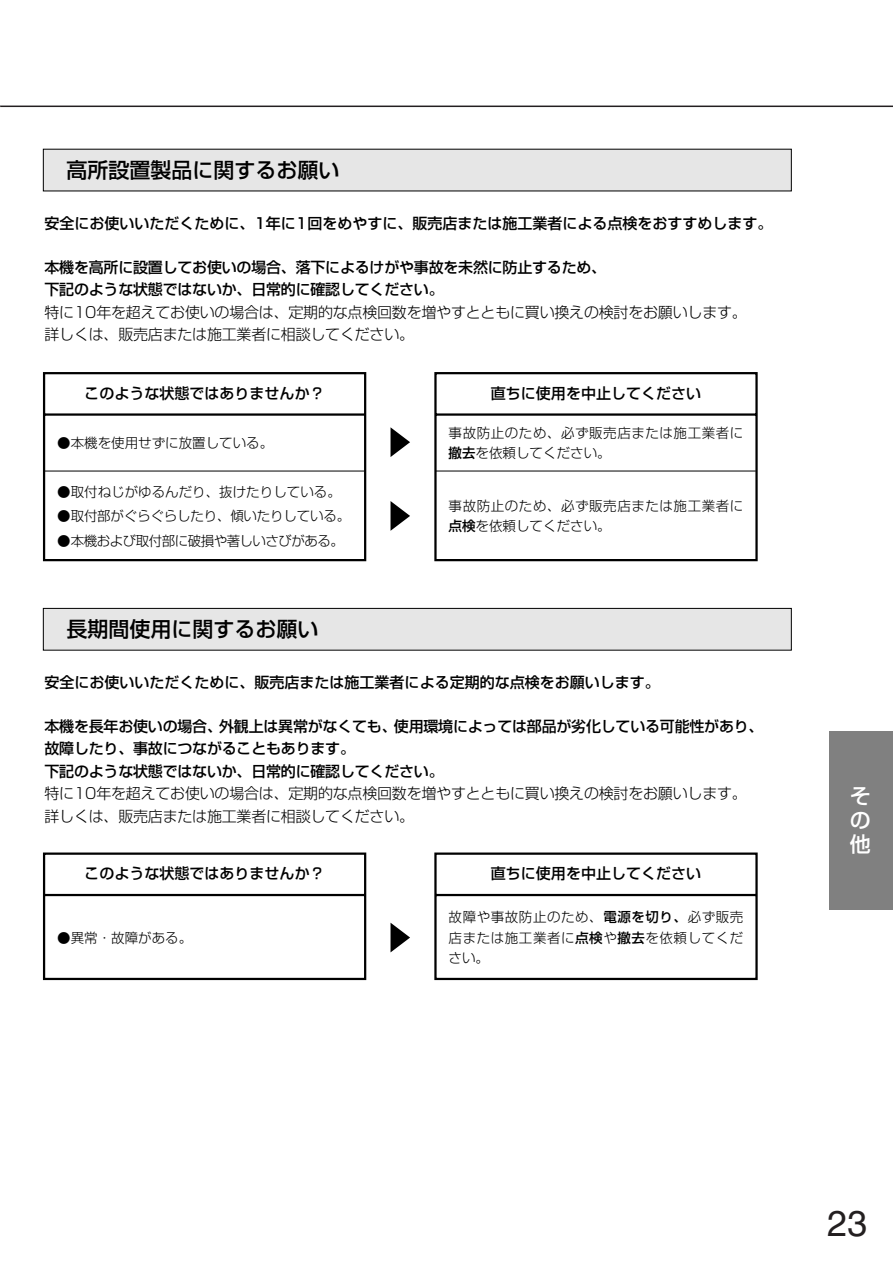
<style>
.page{position:relative;width:893px;height:1263px;background:#fff}
.page>*{position:absolute;margin:0;border:0;box-sizing:border-box;transform-origin:0 0}
.t1{font:36px "Helvetica";color:#231f20}
.t2{font:500 21px "Shin Go";color:#000}
.t3{font:500 21px/24px "Shin Go";color:#fff;text-align:justify}
.t4{font:500 15px/22.5px "Shin Go";letter-spacing:-.015em;color:#000}
.t5{font:300 15px/22.5px "Shin Go";letter-spacing:-.015em;color:#000}
.t6{font:300 13.5px/20.2px "Shin Go";color:#000;text-align:justify}
.t7{font:300 13.5px/20.2px "Shin Go";letter-spacing:.04em;color:#000}
.t8{font:300 13.5px "Shin Go";letter-spacing:-.04em;color:#000}
.s1{font-weight:500}
</style>
<div class="page">
<hr style="left:0;top:106px;width:892px;height:1px;background:#231f20">
<div style="left:829px;top:731px;width:63px;height:179px;background:#808080"></div>
<div style="left:44px;top:609px;width:747px;height:41px;background:#e6e6e6"></div>
<div style="left:43px;top:608px;width:748px;height:43px;border:1px solid #000"></div>
<svg style="left:42px;top:852px;width:325px;height:129px"></svg>
<svg style="left:434px;top:852px;width:324px;height:129px"></svg>
<svg style="left:390px;top:923px;width:20px;height:29px"></svg>
<div style="left:44px;top:150px;width:747px;height:41px;background:#e6e6e6"></div>
<svg style="left:42px;top:372px;width:325px;height:190px"></svg>
<hr style="left:44px;top:471px;width:320px;height:1px;background:#000">
<svg style="left:434px;top:372px;width:324px;height:190px"></svg>
<hr style="left:435px;top:471px;width:320px;height:1px;background:#000">
<svg style="left:390px;top:427px;width:20px;height:30px"></svg>
<svg style="left:390px;top:501px;width:20px;height:30px"></svg>
<h2 class="t2" style="left:66px;top:162px;width:275px">高所設置製品に関するお願い</h2>
<p class="t4" style="left:44px;top:214px;width:729px">安全にお使いいただくために、1年に1回をめやすに、販売店または施工業者による点検をおすすめします。</p>
<p class="t4" style="left:44px;top:257px;width:563px">本機を高所に設置してお使いの場合、落下によるけがや事故を未然に防止するため、下記のような状態ではないか、日常的に確認してください。</p>
<p class="t5" style="left:44px;top:303px;width:704px">特に10年を超えてお使いの場合は、定期的な点検回数を増やすとともに買い換えの検討をお願いします。詳しくは、販売店または施工業者に相談してください。</p>
<p class="t4" style="left:85px;top:384px;width:241px">このような状態ではありませんか？</p>
<p class="t6" style="left:57px;top:434px;width:218px">●本機を使用せずに放置している。</p>
<p class="t6" style="left:57px;top:483px;width:285px">●取付ねじがゆるんだり、抜けたりしている。</p>
<p class="t6" style="left:57px;top:508px;width:294px">●取付部がぐらぐらしたり、傾いたりしている。</p>
<p class="t8" style="left:57px;top:535px;width:288px">●本機および取付部に破損や著しいさびがある。</p>
<h2 class="t2" style="left:66px;top:621px;width:254px">長期間使用に関するお願い</h2>
<p class="t4" style="left:491px;top:384px;width:211px">直ちに使用を中止してください</p>
<p class="t7" style="left:448px;top:424px;width:296px">事故防止のため、必ず販売店または施工業者に<span class="s1">撤去</span>を依頼してください。</p>
<p class="t7" style="left:448px;top:498px;width:296px">事故防止のため、必ず販売店または施工業者に<span class="s1">点検</span>を依頼してください。</p>
<p class="t4" style="left:44px;top:673px;width:617px">安全にお使いいただくために、販売店または施工業者による定期的な点検をお願いします。</p>
<p class="t4" style="left:44px;top:717px;width:720px">本機を長年お使いの場合、外観上は異常がなくても、使用環境によっては部品が劣化している可能性があり、故障したり、事故につながることもあります。<br>下記のような状態ではないか、日常的に確認してください。</p>
<p class="t5" style="left:44px;top:784px;width:704px">特に10年を超えてお使いの場合は、定期的な点検回数を増やすとともに買い換えの検討をお願いします。詳しくは、販売店または施工業者に相談してください。</p>
<p class="t4" style="left:85px;top:864px;width:241px">このような状態ではありませんか？</p>
<p class="t6" style="left:57px;top:929px;width:137px">●異常・故障がある。</p>
<p class="t4" style="left:491px;top:864px;width:211px">直ちに使用を中止してください</p>
<p class="t6" style="left:448px;top:909px;width:296px">故障や事故防止のため、<span class="s1">電源を切り、</span>必ず販売店または施工業者に<span class="s1">点検</span>や<span class="s1">撤去</span>を依頼してください。</p>
<h2 class="t3" style="left:849px;top:787px;width:22px">その他</h2>
<h1 class="t1" style="left:827px;top:1211px;width:42px">23</h1>
</div>
